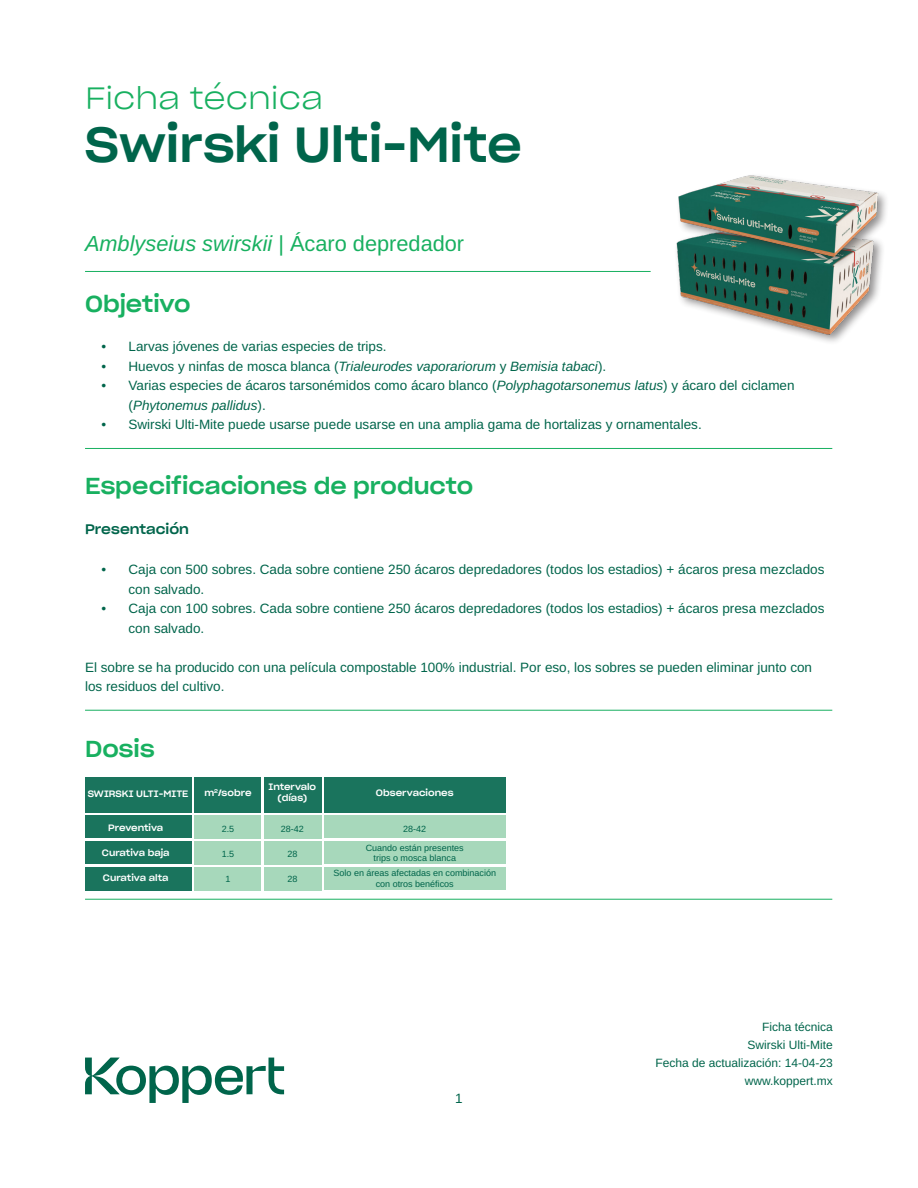
<style>
.page{position:relative;width:918px;height:1188px;background:#fff}
.page>*{position:absolute;margin:0;border:0;box-sizing:border-box;transform-origin:0 0}
.t1{font:48px "Sharp Grotesk Medium 22";color:#00654b}
.t2{font:30px "Sharp Grotesk Light 22";color:#18b060}
.t3{font:22.5px "Sharp Grotesk Medium 22";color:#18b060}
.t4{font:italic 21.75px "Arimo";color:#18b060}
.cuerpo{font:13.5px/19.5px "Arimo";color:#00654b}
.cuerpo-2{font:italic 13.5px "Arimo";color:#00654b}
.t5{font:13.5px "Sharp Grotesk Medium 22";color:#00654b}
.t6{font:12px/18px "Arimo";color:#00654b;text-align:right}
.t7{font:9px/10.8px "Arimo";color:#00654b;text-align:center}
.t8{font:9px "Sharp Grotesk Medium 22";color:#fff}
.s1{font-style:normal}
.s2{font-style:italic}
</style>
<div class="page">
<svg style="left:85px;top:1058px;width:199px;height:45px"></svg>
<hr style="left:85px;top:271px;width:566px;height:1px;background:#18b060">
<hr style="left:85px;top:448px;width:747px;height:1px;background:#18b060">
<hr style="left:85px;top:710px;width:747px;height:1px;background:#18b060">
<hr style="left:85px;top:899px;width:747px;height:1px;background:#18b060">
<img style="left:678px;top:268px;width:203px;height:73px">
<div style="left:675px;top:173px;width:214px;height:95px;background:#231f20;opacity:.5"></div>
<img style="left:675px;top:173px;width:208px;height:90px">
<div style="left:85px;top:777px;width:106px;height:35px;background:#1a745d"></div>
<div style="left:194px;top:777px;width:67px;height:35px;background:#1a745d"></div>
<div style="left:85px;top:815px;width:106px;height:23px;background:#1a745d"></div>
<div style="left:85px;top:841px;width:106px;height:23px;background:#1a745d"></div>
<div style="left:85px;top:867px;width:106px;height:23px;background:#1a745d"></div>
<div style="left:194px;top:816px;width:67px;height:23px;background:#a7d8bb"></div>
<div style="left:194px;top:841px;width:67px;height:23px;background:#a7d8bb"></div>
<div style="left:194px;top:867px;width:67px;height:23px;background:#a7d8bb"></div>
<div style="left:264px;top:816px;width:57px;height:23px;background:#a7d8bb"></div>
<div style="left:264px;top:841px;width:57px;height:23px;background:#a7d8bb"></div>
<div style="left:264px;top:867px;width:57px;height:23px;background:#a7d8bb"></div>
<div style="left:324px;top:815px;width:182px;height:23px;background:#a7d8bb"></div>
<div style="left:324px;top:841px;width:182px;height:23px;background:#a7d8bb"></div>
<div style="left:324px;top:867px;width:182px;height:23px;background:#a7d8bb"></div>
<div style="left:264px;top:777px;width:57px;height:35px;background:#1a745d"></div>
<div style="left:324px;top:777px;width:182px;height:35px;background:#1a745d"></div>
<p class="t2" style="left:85px;top:75px;width:240px">Ficha técnica</p>
<p class="t1" style="left:85px;top:103px;width:438px">Swirski Ulti-Mite</p>
<p class="t4" style="left:85px;top:228px;width:381px">Amblyseius swirskii <span class="s1">| Ácaro depredador</span></p>
<p class="t3" style="left:85px;top:284px;width:107px">Objetivo</p>
<p class="cuerpo" style="left:102px;top:337px;width:287px">• Larvas jóvenes de varias especies de trips.</p>
<p class="cuerpo-2" style="left:102px;top:357px;width:506px"><span class="s1">• Huevos y ninfas de mosca blanca (</span>Trialeurodes vaporariorum <span class="s1">y</span> Bemisia tabaci<span class="s1">).</span></p>
<p class="cuerpo" style="left:129px;top:376px;width:668px;text-indent:-27px">• Varias especies de ácaros tarsonémidos como ácaro blanco (<span class="s2">Polyphagotarsonemus latus</span>) y ácaro del ciclamen (<span class="s2">Phytonemus pallidus</span>).</p>
<p class="cuerpo" style="left:102px;top:415px;width:602px">• Swirski Ulti-Mite puede usarse puede usarse en una amplia gama de hortalizas y ornamentales.</p>
<p class="t3" style="left:85px;top:466px;width:390px">Especificaciones de producto</p>
<p class="t5" style="left:85px;top:518px;width:105px">Presentación</p>
<p class="cuerpo" style="left:129px;top:560px;width:697px;text-indent:-27px">• Caja con 500 sobres. Cada sobre contiene 250 ácaros depredadores (todos los estadios) + ácaros presa mezclados con salvado.</p>
<p class="cuerpo" style="left:129px;top:599px;width:697px;text-indent:-27px">• Caja con 100 sobres. Cada sobre contiene 250 ácaros depredadores (todos los estadios) + ácaros presa mezclados con salvado.</p>
<p class="cuerpo" style="left:85px;top:657px;width:729px">El sobre se ha producido con una película compostable 100% industrial. Por eso, los sobres se pueden eliminar junto con los residuos del cultivo.</p>
<p class="t3" style="left:85px;top:729px;width:71px">Dosis</p>
<p class="t8" style="left:88px;top:785px;width:102px">SWIRSKI ULTI-MITE</p>
<p class="t8" style="left:204px;top:785px;width:49px">m<sup>2</sup>/sobre</p>
<p class="t8" style="left:269px;top:779px;width:49px">Intervalo</p>
<p class="t8" style="left:278px;top:790px;width:31px">(días)</p>
<p class="t8" style="left:376px;top:785px;width:79px">Observaciones</p>
<p class="t8" style="left:108px;top:820px;width:57px">Preventiva</p>
<p class="t8" style="left:102px;top:845px;width:69px">Curativa baja</p>
<p class="t8" style="left:103px;top:870px;width:67px">Curativa alta</p>
<p class="t7" style="left:222px;top:824px;width:14px">2.5</p>
<p class="t7" style="left:222px;top:849px;width:14px">1.5</p>
<p class="t7" style="left:226px;top:874px;width:7px">1</p>
<p class="t7" style="left:281px;top:824px;width:25px">28-42</p>
<p class="t7" style="left:403px;top:824px;width:25px">28-42</p>
<p class="t7" style="left:366px;top:842px;width:100px">Cuando están presentes</p>
<p class="t7" style="left:374px;top:853px;width:84px">trips o mosca blanca</p>
<p class="t7" style="left:334px;top:868px;width:164px">Solo en áreas afectadas en combinación con otros benéficos</p>
<p class="t7" style="left:287px;top:849px;width:12px">28</p>
<p class="t7" style="left:287px;top:874px;width:12px">28</p>
<p class="t6" style="left:656px;top:1018px;width:179px">Ficha técnica<br>Swirski Ulti-Mite<br>Fecha de actualización: 14-04-23 www.koppert.mx</p>
<p class="cuerpo" style="left:455px;top:1089px;width:9px">1</p>
</div>
